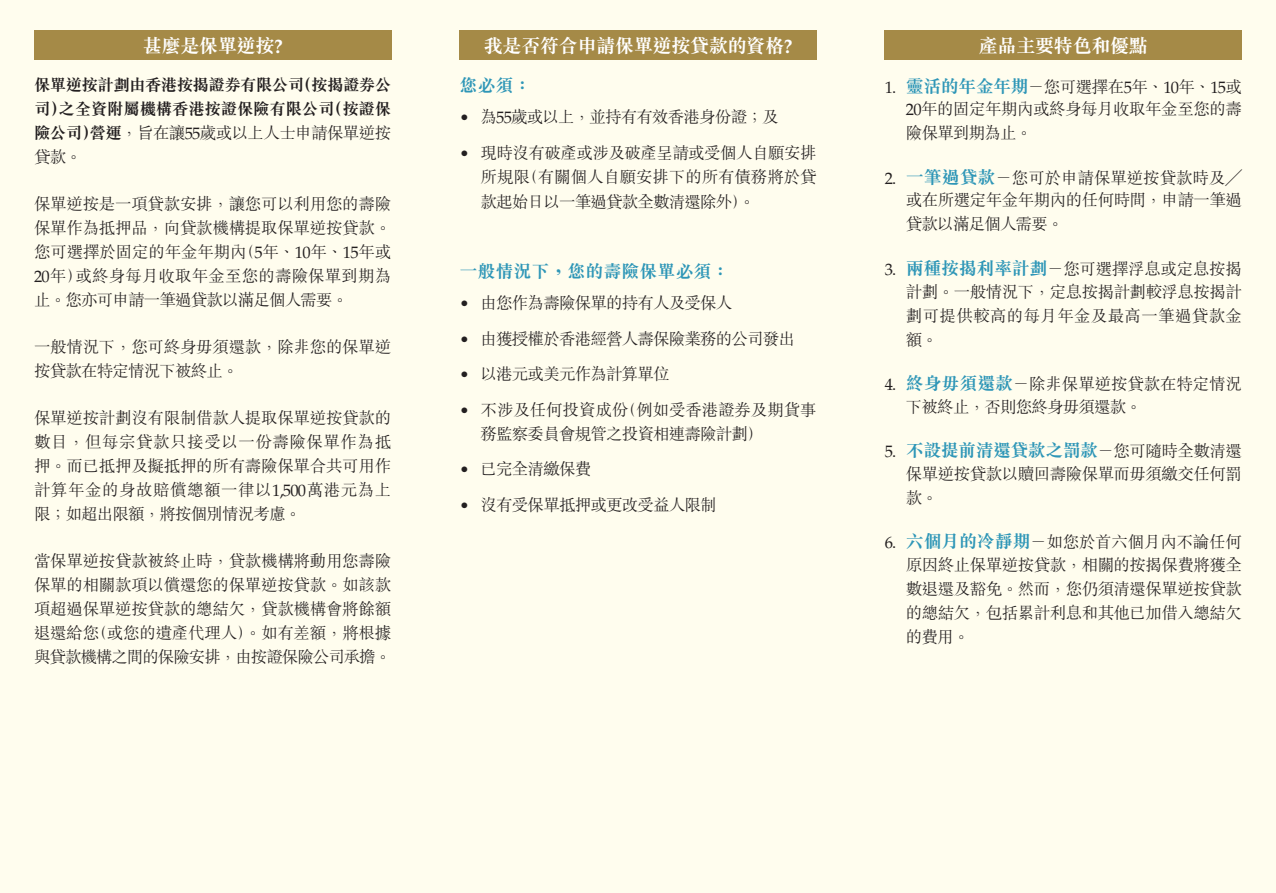
<style>
.page{position:relative;width:1276px;height:893px;background:#fff}
.page>*{position:absolute;margin:0;border:0;box-sizing:border-box;transform-origin:0 0}
._00_title{font:700 19.5px "M Sung HK";letter-spacing:-.04em;color:#fff}
._00_txt{font:700 18px "M Sung HK";letter-spacing:-.03em;color:#2e96b7}
._02_H2{font:700 18px "M Sung HK";color:#2e96b7}
._00_txt-2{font:300 16.5px/24px "M Sung HK";letter-spacing:-.03em;color:#231f20;text-align:justify}
._00_txt-3{font:300 16.5px "M Sung HK";letter-spacing:-.05em;color:#231f20}
._00_txt-4{font:700 16.5px/24px "M Sung HK";letter-spacing:-.04em;color:#231f20;text-align:justify}
._00_txt-5{font:300 16.5px/24px "M Sung HK";letter-spacing:-.005em;color:#231f20}
._00_txt-6{font:300 16.5px/22.6px "M Sung HK";letter-spacing:-.01em;color:#231f20}
.s1{font-family:"Palatino LT Std"}
.s2{font-weight:300}
.s3{font-family:"Palatino LT Std";font-weight:400}
.s4{font-weight:700;font-size:18px;color:#2e96b7}
.s5{font-family:"Palatino LT Std";font-weight:400;font-size:16.5px;color:#231f20}
.s6{font-weight:300;font-size:16.5px;color:#231f20}
</style>
<div class="page">
<div style="left:0;top:0;width:438px;height:893px;background:#fffdee"></div>
<div style="left:412px;top:0;width:451px;height:893px;background:#fffdee"></div>
<div style="left:838px;top:0;width:438px;height:893px;background:#fffdee"></div>
<div style="left:34px;top:30px;width:357px;height:30px;background:#a58a47"></div>
<div style="left:459px;top:30px;width:357px;height:30px;background:#a58a47"></div>
<div style="left:884px;top:30px;width:358px;height:30px;background:#a58a47"></div>
<h1 class="_00_title" style="left:143px;top:36px;width:141px">甚麼是保單逆按<span class="s1">?</span></h1>
<p class="_00_txt-4" style="left:34px;top:73px;width:359px">保單逆按計劃由香港按揭證券有限公司（按揭證券公司）之全資附屬機構香港按證保險有限公司（按證保險公司）營運<span class="s2">，旨在讓</span><span class="s3">55</span><span class="s2">歲或以上人士申請保單逆按</span></p>
<p class="_00_txt-2" style="left:34px;top:144px;width:49px">貸款。</p>
<p class="_00_txt-2" style="left:34px;top:191px;width:359px">保單逆按是一項貸款安排，讓您可以利用您的壽險保單作為抵押品，向貸款機構提取保單逆按貸款。您可選擇於固定的年金年期內（<span class="s3">5</span>年、<span class="s3">10</span>年、<span class="s3">15</span>年或<span class="s3">20</span>年）或終身每月收取年金至您的壽險保單到期為止。您亦可申請一筆過貸款以滿足個人需要。</p>
<p class="_00_txt-2" style="left:34px;top:334px;width:359px">一般情況下，您可終身毋須還款，除非您的保單逆按貸款在特定情況下被終止。</p>
<p class="_00_txt-2" style="left:34px;top:405px;width:359px">保單逆按計劃沒有限制借款人提取保單逆按貸款的數目，但每宗貸款只接受以一份壽險保單作為抵押。而已抵押及擬抵押的所有壽險保單合共可用作計算年金的身故賠償總額一律以<span class="s3">1,500</span>萬港元為上限；如超出限額，將按個別情況考慮。</p>
<p class="_00_txt-2" style="left:34px;top:548px;width:359px">當保單逆按貸款被終止時，貸款機構將動用您壽險保單的相關款項以償還您的保單逆按貸款。如該款項超過保單逆按貸款的總結欠，貸款機構會將餘額退還給您（或您的遺產代理人）。如有差額，將根據與貸款機構之間的保險安排，由按證保險公司承擔。</p>
<h1 class="_00_title" style="left:483px;top:36px;width:310px">我是否符合申請保單逆按貸款的資格<span class="s1">?</span></h1>
<p class="_00_txt" style="left:459px;top:76px;width:73px">您必須：</p>
<p class="_00_txt-3" style="left:459px;top:105px;width:321px"><span class="s3">•</span> 為<span class="s3">55</span>歲或以上，並持有有效香港身份證；及</p>
<p class="_00_txt-2" style="left:480px;top:140px;width:337px;text-indent:-21px"><span class="s3">•</span> 現時沒有破產或涉及破產呈請或受個人自願安排所規限（有關個人自願安排下的所有債務將於貸款起始日以一筆過貸款全數清還除外）。</p>
<p class="_02_H2" style="left:459px;top:262px;width:271px">一般情況下，您的壽險保單必須：</p>
<p class="_00_txt-3" style="left:459px;top:292px;width:274px"><span class="s3">•</span> 由您作為壽險保單的持有人及受保人</p>
<p class="_00_txt-3" style="left:459px;top:327px;width:337px"><span class="s3">•</span> 由獲授權於香港經營人壽保險業務的公司發出</p>
<p class="_00_txt-3" style="left:459px;top:363px;width:212px"><span class="s3">•</span> 以港元或美元作為計算單位</p>
<p class="_00_txt-5" style="left:480px;top:397px;width:337px;text-indent:-21px"><span class="s3">•</span> 不涉及任何投資成份（例如受香港證券及期貨事務監察委員會規管之投資相連壽險計劃）</p>
<p class="_00_txt-3" style="left:459px;top:457px;width:133px"><span class="s3">•</span> 已完全清繳保費</p>
<p class="_00_txt-3" style="left:459px;top:493px;width:259px"><span class="s3">•</span> 沒有受保單抵押或更改受益人限制</p>
<h1 class="_00_title" style="left:978px;top:36px;width:171px">產品主要特色和優點</h1>
<p class="_00_txt-2" style="left:906px;top:74px;width:337px;line-height:23.4px;text-indent:-21px"><span class="s3">1.</span> <span class="s4">靈活的年金年期</span>－您可選擇在<span class="s3">5</span>年、<span class="s3">10</span>年、<span class="s3">15</span>或<span class="s3">20</span>年的固定年期內或終身每月收取年金至您的壽險保單到期為止。</p>
<p class="_00_txt-2" style="left:906px;top:165px;width:337px;line-height:23.4px;text-indent:-21px"><span class="s3">2.</span> <span class="s4">一筆過貸款</span>－您可於申請保單逆按貸款時及╱或在所選定年金年期內的任何時間，申請一筆過貸款以滿足個人需要。</p>
<p class="_00_txt-2" style="left:906px;top:256px;width:337px;line-height:23.5px;text-indent:-21px"><span class="s3">3.</span> <span class="s4">兩種按揭利率計劃</span>－您可選擇浮息或定息按揭計劃。一般情況下，定息按揭計劃較浮息按揭計劃可提供較高的每月年金及最高一筆過貸款金額。</p>
<p class="_00_txt-6" style="left:906px;top:372px;width:337px;text-indent:-21px"><span class="s3">4.</span> <span class="s4">終身毋須還款</span>－除非保單逆按貸款在特定情況下被終止，否則您終身毋須還款。</p>
<p class="_00_txt" style="left:884px;top:441px;width:359px"><span class="s5">5.</span> 不設提前清還貸款之罰款<span class="s6">－您可隨時全數清還</span></p>
<p class="_00_txt-2" style="left:906px;top:461px;width:337px">保單逆按貸款以贖回壽險保單而毋須繳交任何罰款。</p>
<p class="_00_txt-2" style="left:906px;top:529px;width:337px;text-indent:-21px"><span class="s3">6.</span> <span class="s4">六個月的冷靜期</span>－如您於首六個月內不論任何原因終止保單逆按貸款，相關的按揭保費將獲全數退還及豁免。然而，您仍須清還保單逆按貸款的總結欠，包括累計利息和其他已加借入總結欠的費用。</p>
</div>
